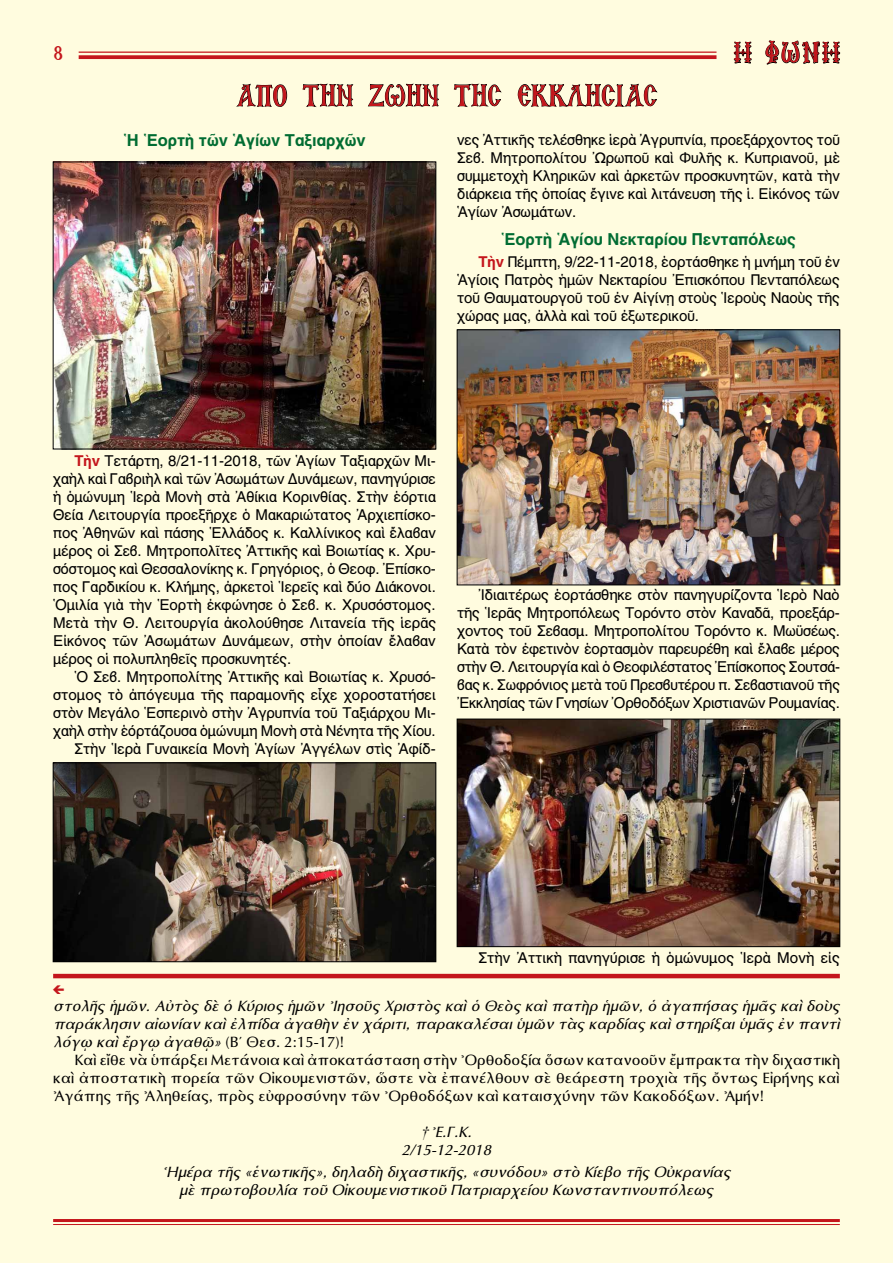
<style>
.page{position:relative;width:893px;height:1263px;background:#fffcdf}
.page>*{position:absolute;margin:0;border:0;box-sizing:border-box;transform-origin:0 0}
.t1{font:30px "BYZIMAK";color:#c4161c}
.t2{font:27px "Mg Agia Sofia UC Normal";color:#c4161c}
.t3{font:19.5px "BYZIMAK";color:#c4161c}
.t4{font:16.5px "CTOS Helvetica Bold Test 1";color:#006c32}
.t5{font:15px/18px "CTOS Helvetica Regular Test 1";color:#000;text-align:justify}
.t6{font:15px/18px "CTOS Optima Oblique Test 1";color:#000;text-align:center}
.t7{font:15px/18px "CTOS Optima Roman Test 2";color:#000;text-align:justify}
.s1{font-family:"CTOS Helvetica Bold Test 1";color:#c4161c}
.s2{font-family:"CTOS Optima Roman Test 2"}
.s3{font-family:"Times New Roman";font-style:italic}
</style>
<div class="page">
<hr style="left:79px;top:52px;width:637px;height:1px;background:#c4161c">
<svg style="left:79px;top:55px;width:637px;height:4px;background:#c82629"></svg>
<hr style="left:53px;top:1219px;width:787px;height:3px;background:#c4161c">
<hr style="left:53px;top:1224px;width:787px;height:1px;background:#c4161c">
<svg style="left:734px;top:41px;width:18px;height:23px"></svg>
<svg style="left:765px;top:40px;width:75px;height:25px;background:#aba995"></svg>
<svg style="left:235px;top:77px;width:53px;height:35px;background:#cfccb5"></svg>
<svg style="left:302px;top:66px;width:59px;height:82px;background:#ece9ce"></svg>
<svg style="left:367px;top:66px;width:80px;height:82px;background:#eae7cc"></svg>
<svg style="left:453px;top:66px;width:50px;height:82px;background:#ebe9ce"></svg>
<svg style="left:517px;top:66px;width:142px;height:82px;background:#ebe8cd"></svg>
<img style="left:459px;top:721px;width:379px;height:224px">
<div style="left:457px;top:719px;width:383px;height:228px;border:1px solid #000"></div>
<img style="left:55px;top:764px;width:379px;height:196px">
<div style="left:53px;top:762px;width:383px;height:200px;border:1px solid #000"></div>
<img style="left:55px;top:164px;width:379px;height:283px">
<div style="left:53px;top:162px;width:383px;height:287px;border:1px solid #000"></div>
<img style="left:459px;top:331px;width:379px;height:252px">
<div style="left:457px;top:329px;width:383px;height:256px;border:1px solid #000"></div>
<hr style="left:53px;top:974px;width:787px;height:4px;background:#c4161c">
<svg style="left:53px;top:985px;width:11px;height:9px"></svg>
<h3 class="t3" style="left:53px;top:42px;width:12px">8</h3>
<h2 class="t2" style="left:734px;top:41px;width:108px">Η ΦΩΝΗ</h2>
<h1 class="t1" style="left:236px;top:78px;width:423px">ΑΠΟ ΤΗΝ ΖΩΗΝ ΤΗΣ ΕΚΚΛΗΣΙΑΣ</h1>
<p class="t4" style="left:123px;top:130px;width:244px">Ἡ Ἑορτὴ τῶν Ἁγίων Ταξιαρχῶν</p>
<p class="t5" style="left:457px;top:130px;width:384px">νες Ἀττικῆς τελέσθηκε ἱερὰ Ἀγρυπνία, προεξάρχοντος τοῦ Σεβ. Μητροπολίτου Ὠρωποῦ καὶ Φυλῆς κ. Κυπριανοῦ, μὲ συμμετοχὴ Κληρικῶν καὶ ἀρκετῶν προσκυνητῶν, κατὰ τὴν διάρκεια τῆς ὁποίας ἔγινε καὶ λιτάνευση τῆς ἱ. Εἰκόνος τῶν Ἁγίων Ἀσωμάτων.</p>
<p class="t4" style="left:501px;top:229px;width:296px">Ἑορτὴ Ἁγίου Νεκταρίου Πενταπόλεως</p>
<p class="t5" style="left:457px;top:253px;width:384px;text-indent:21px"><span class="s1">Τὴν</span> Πέμπτη, 9/22-11-2018, ἑορτάσθηκε ἡ μνήμη τοῦ ἐν Ἁγίοις Πατρὸς ἡμῶν Νεκταρίου Ἐπισκόπου Πενταπόλεως τοῦ Θαυματουργοῦ τοῦ ἐν Αἰγίνῃ στοὺς Ἱεροὺς Ναοὺς τῆς χώρας μας, ἀλλὰ καὶ τοῦ ἐξωτερικοῦ.</p>
<p class="t5" style="left:53px;top:451px;width:384px;text-indent:21px"><span class="s1">Τὴν</span> Τετάρτη, 8/21-11-2018, τῶν Ἁγίων Ταξιαρχῶν Μι&shy;χαὴλ καὶ Γαβριὴλ καὶ τῶν Ἀσωμάτων Δυνάμεων, πανηγύρισε ἡ ὁμώνυμη Ἱερὰ Μονὴ στὰ Ἀθίκια Κορινθίας. Στὴν ἑόρτια Θεία Λειτουργία προεξῆρχε ὁ Μακαριώτατος Ἀρχιεπίσκο&shy;πος Ἀθηνῶν καὶ πάσης Ἑλλάδος κ. Καλλίνικος καὶ ἔλαβαν μέρος οἱ Σεβ. Μητροπολῖτες Ἀττικῆς καὶ Βοιωτίας κ. Χρυ&shy;σόστομος καὶ Θεσσαλονίκης κ. Γρηγόριος, ὁ Θεοφ. Ἐπίσκο&shy;πος Γαρδικίου κ. Κλήμης, ἀρκετοὶ Ἱερεῖς καὶ δύο Διάκονοι.<br>Ὁμιλία γιὰ τὴν Ἑορτὴ ἐκφώνησε ὁ Σεβ. κ. Χρυσόστομος.<br>Μετὰ τὴν Θ. Λειτουργία ἀκολούθησε Λιτανεία τῆς ἱερᾶς Εἰκόνος τῶν Ἀσωμάτων Δυνάμεων, στὴν ὁποίαν ἔλαβαν μέρος οἱ πολυπληθεῖς προσκυνητές.</p>
<p class="t5" style="left:53px;top:667px;width:384px;text-align:right">Ὁ Σεβ. Μητροπολίτης Ἀττικῆς καὶ Βοιωτίας κ. Χρυσό&shy;στομος τὸ ἀπόγευμα τῆς παραμονῆς εἶχε χοροστατήσει στὸν Μεγάλο Ἑσπερινὸ στὴν Ἀγρυπνία τοῦ Ταξιάρχου Μι&shy;χαὴλ στὴν ἑόρτάζουσα ὁμώνυμη Μονὴ στὰ Νένητα τῆς Χίου.<br>Στὴν Ἱερὰ Γυναικεία Μονὴ Ἁγίων Ἀγγέλων στὶς Ἀφίδ-</p>
<p class="t5" style="left:457px;top:585px;width:384px;text-indent:21px">Ἰδιαιτέρως ἑορτάσθηκε στὸν πανηγυρίζοντα Ἱερὸ Ναὸ τῆς Ἱερᾶς Μητροπόλεως Τορόντο στὸν Καναδᾶ, προεξάρ&shy;χοντος τοῦ Σεβασμ. Μητροπολίτου Τορόντο κ. Μωϋσέως.<br>Κατὰ τὸν ἐφετινὸν ἑορτασμὸν παρευρέθη καὶ ἔλαβε μέρος στὴν Θ. Λειτουργία καὶ ὁ Θεοφιλέστατος Ἐπίσκοπος Σουτσά&shy;βας κ. Σωφρόνιος μετὰ τοῦ Πρεσβυτέρου π. Σεβαστιανοῦ τῆς Ἐκκλησίας τῶν Γνησίων Ὀρθοδόξων Χριστιανῶν Ρουμανίας.</p>
<p class="t5" style="left:478px;top:949px;width:363px">Στὴν Ἀττικὴ πανηγύρισε ἡ ὁμώνυμος Ἱερὰ Μονὴ εἰς</p>
<p class="t6" style="left:53px;top:997px;width:788px;text-align:justify">στολῆς ἡμῶν. Αὐτὸς δὲ ὁ Κύριος ἡμῶν Ἰησοῦς Χριστὸς καὶ ὁ Θεὸς καὶ πατὴρ ἡμῶν, ὁ ἀγαπήσας ἡμᾶς καὶ δοὺς παράκλησιν αἰωνίαν καὶ ἐλπίδα ἀγαθὴν ἐν χάριτι, παρακαλέσαι ὑμῶν τὰς καρδίας καὶ στηρίξαι ὑμᾶς ἐν παντὶ λόγῳ καὶ ἔργῳ ἀγαθῷ» <span class="s2">(Β΄ Θεσ. 2:15-17)!</span></p>
<p class="t7" style="left:53px;top:1051px;width:788px;text-indent:21px">Καὶ εἴθε νὰ ὑπάρξει Μετάνοια καὶ ἀποκατάσταση στὴν Ὀρθοδοξία ὅσων κατανοοῦν ἔμπρακτα τὴν διχαστικὴ καὶ ἀποστατικὴ πορεία τῶν Οἰκουμενιστῶν, ὥστε νὰ ἐπανέλθουν σὲ θεάρεστη τροχιὰ τῆς ὄντως Εἰρήνης καὶ Ἀγάπης τῆς Ἀληθείας, πρὸς εὐφροσύνην τῶν Ὀρθοδόξων καὶ καταισχύνην τῶν Κακοδόξων. Ἀμήν!</p>
<p class="t6" style="left:402px;top:1123px;width:91px"><span class="s3">†</span>Ἐ.Γ.Κ.<br>2/15-12-2018</p>
<p class="t6" style="left:162px;top:1163px;width:570px">Ἡμέρα τῆς «ἑνωτικῆς», δηλαδὴ διχαστικῆς, «συνόδου» στὸ Κίεβο τῆς Οὐκρανίας μὲ πρωτοβουλία τοῦ Οἰκουμενιστικοῦ Πατριαρχείου Κωνσταντινουπόλεως</p>
</div>
